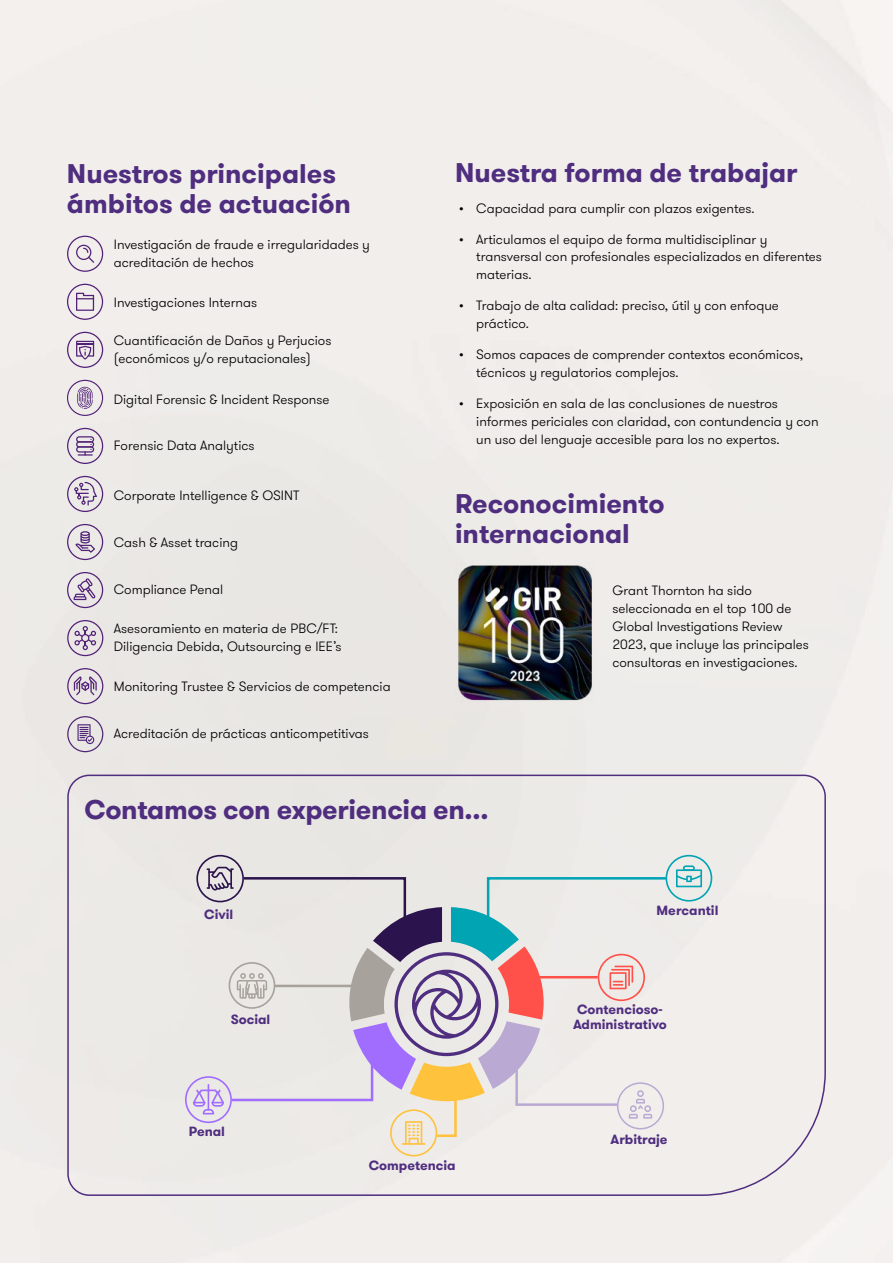
<style>
.page{position:relative;width:893px;height:1263px;background:#fff}
.page>*{position:absolute;margin:0;border:0;box-sizing:border-box;transform-origin:0 0}
.t1{font:700 27px/30px "GT Walsheim Pro";color:#4f2d7f}
.t2{font:300 13.5px/18px "GT Walsheim Pro";color:#000}
.t3{font:700 13.35px/14.9px "GT Walsheim Pro";color:#4f2d7f}
</style>
<div class="page">
<div style="left:67px;top:774px;width:760px;height:423px;background:#edebe8"></div>
<svg style="left:67px;top:716px;width:36px;height:36px"></svg>
<svg style="left:67px;top:236px;width:36px;height:36px"></svg>
<svg style="left:67px;top:284px;width:36px;height:36px"></svg>
<svg style="left:67px;top:476px;width:36px;height:36px"></svg>
<svg style="left:67px;top:428px;width:36px;height:36px"></svg>
<svg style="left:67px;top:380px;width:36px;height:36px"></svg>
<svg style="left:67px;top:332px;width:36px;height:36px"></svg>
<svg style="left:67px;top:524px;width:36px;height:36px"></svg>
<svg style="left:67px;top:572px;width:36px;height:36px"></svg>
<svg style="left:67px;top:620px;width:36px;height:36px"></svg>
<svg style="left:67px;top:668px;width:36px;height:36px"></svg>
<svg style="left:185px;top:855px;width:527px;height:301px;background:#ded9da"></svg>
<img style="left:455px;top:563px;width:140px;height:140px">
<h1 class="t1" style="left:67px;top:159px;width:285px">Nuestros principales ámbitos de actuación</h1>
<p class="t2" style="left:114px;top:236px;width:258px">Investigación de fraude e irregularidades y acreditación de hechos</p>
<p class="t2" style="left:114px;top:293px;width:145px">Investigaciones Internas</p>
<p class="t2" style="left:114px;top:331px;width:219px">Cuantificación de Daños y Perjucios (económicos y/o reputacionales)</p>
<p class="t2" style="left:114px;top:390px;width:217px">Digital Forensic &amp; Incident Response</p>
<p class="t2" style="left:114px;top:437px;width:142px">Forensic Data Analytics</p>
<p class="t2" style="left:114px;top:487px;width:187px">Corporate Intelligence &amp; OSINT</p>
<p class="t2" style="left:114px;top:534px;width:126px">Cash &amp; Asset tracing</p>
<p class="t2" style="left:114px;top:580px;width:111px">Compliance Penal</p>
<p class="t2" style="left:114px;top:620px;width:229px">Asesoramiento en materia de PBC/FT:<br>Diligencia Debida, Outsourcing e IEE’s</p>
<p class="t2" style="left:114px;top:677px;width:278px">Monitoring Trustee &amp; Servicios de competencia</p>
<p class="t2" style="left:114px;top:724px;width:256px">Acreditación de prácticas anticompetitivas</p>
<h1 class="t1" style="left:455px;top:158px;width:344px">Nuestra forma de trabajar</h1>
<p class="t2" style="left:459px;top:199px;width:297px">• Capacidad para cumplir con plazos exigentes.</p>
<p class="t2" style="left:476px;top:230px;width:347px;text-indent:-17px">• Articulamos el equipo de forma multidisciplinar y transversal con profesionales especializados en diferentes materias.</p>
<p class="t2" style="left:476px;top:297px;width:304px;text-indent:-17px">• Trabajo de alta calidad: preciso, útil y con enfoque práctico.</p>
<p class="t2" style="left:476px;top:346px;width:328px;text-indent:-17px">• Somos capaces de comprender contextos económicos, técnicos y regulatorios complejos.</p>
<p class="t2" style="left:476px;top:394px;width:344px;text-indent:-17px">• Exposición en sala de las conclusiones de nuestros informes periciales con claridad, con contundencia y con un uso del lenguaje accesible para los no expertos.</p>
<h1 class="t1" style="left:455px;top:489px;width:211px">Reconocimiento internacional</h1>
<p class="t2" style="left:612px;top:581px;width:198px">Grant Thornton ha sido seleccionada en el top 100 de<br>Global Investigations Review<br>2023, que incluye las principales consultoras en investigaciones.</p>
<h1 class="t1" style="left:84px;top:795px;width:406px">Contamos con experiencia en...</h1>
<p class="t3" style="left:204px;top:907px;width:31px">Civil</p>
<p class="t3" style="left:231px;top:1012px;width:41px">Social</p>
<p class="t3" style="left:189px;top:1124px;width:38px">Penal</p>
<p class="t3" style="left:369px;top:1158px;width:88px">Competencia</p>
<p class="t3" style="left:657px;top:902px;width:63px">Mercantil</p>
<p class="t3" style="left:573px;top:1002px;width:95px">Contencioso-<br>Administrativo</p>
<p class="t3" style="left:611px;top:1131px;width:59px">Arbitraje</p>
</div>
